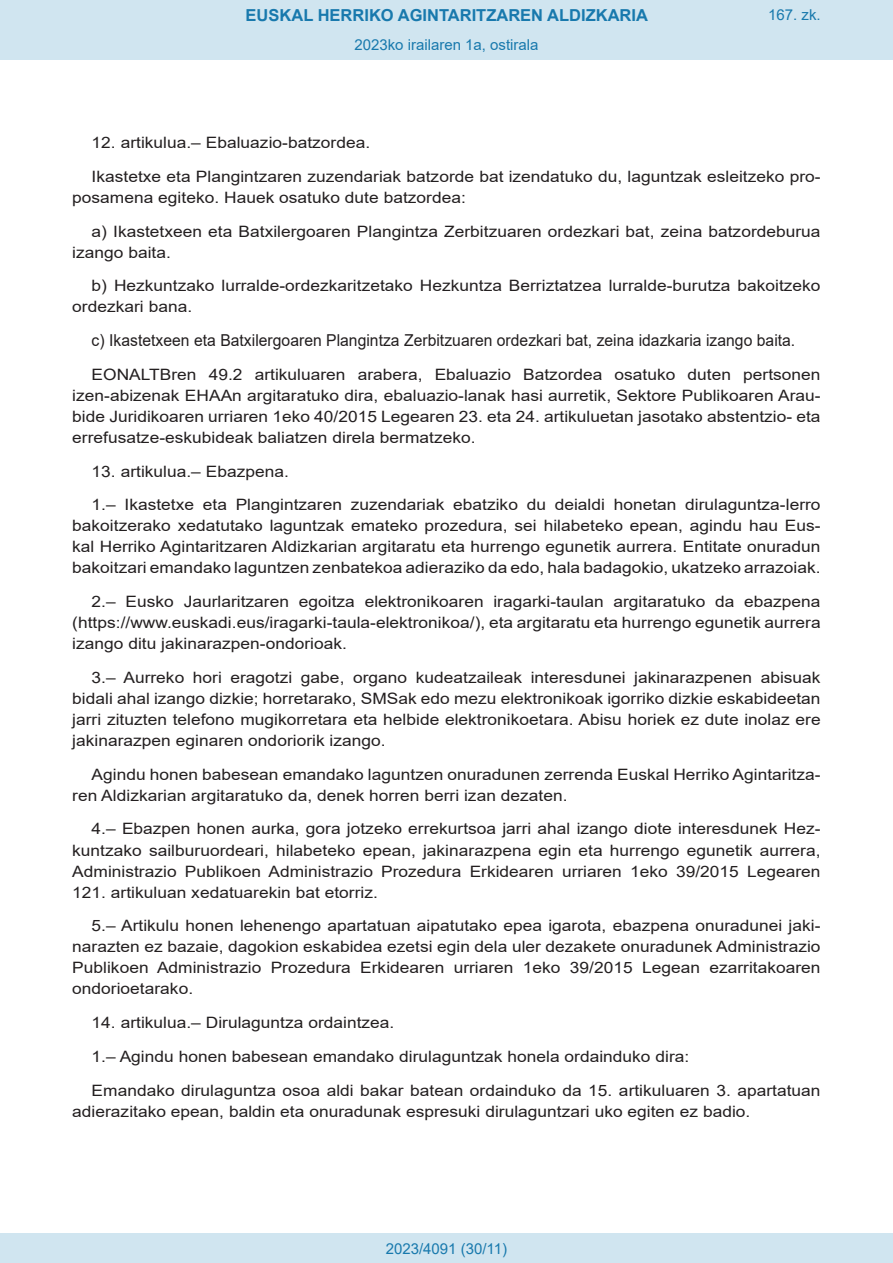
<style>
.page{position:relative;width:893px;height:1263px;background:#fff}
.page>*{position:absolute;margin:0;border:0;box-sizing:border-box;transform-origin:0 0}
.BOPVDetalle{font:16.5px "Arial";color:#231f20;scale:.95 1}
.t1{font:700 16.5px "Arial";color:#1879ad}
.BOPVDetalle-2{font:15.6px/21px "Arial";color:#231f20;text-align:justify;scale:1.11 1}
.Paginacion_Centro{font:15px "Arial";color:#1879ad}
</style>
<div class="page">
<div style="left:0;top:0;width:893px;height:60px;background:#d0e5f0"></div>
<div style="left:0;top:1233px;width:893px;height:30px;background:#d0e5f0"></div>
<p class="t1" style="left:246px;top:3px;width:404px">EUSKAL HERRIKO AGINTARITZAREN ALDIZKARIA</p>
<p class="Paginacion_Centro" style="left:354px;top:35px;width:186px">2023ko irailaren 1a, ostirala</p>
<p class="Paginacion_Centro" style="left:768px;top:5px;width:54px">167. zk.</p>
<p class="BOPVDetalle-2" style="left:92px;top:132px;width:252px">12. artikulua.– Ebaluazio-batzordea.</p>
<p class="BOPVDetalle-2" style="left:72px;top:166px;width:676px;text-indent:19px">Ikastetxe eta Plangintzaren zuzendariak batzorde bat izendatuko du, laguntzak esleitzeko pro&shy;posamena egiteko. Hauek osatuko dute batzordea:</p>
<p class="BOPVDetalle-2" style="left:72px;top:221px;width:676px;text-indent:19px">a) Ikastetxeen eta Batxilergoaren Plangintza Zerbitzuaren ordezkari bat, zeina batzordeburua izango baita.</p>
<p class="BOPVDetalle-2" style="left:72px;top:275px;width:676px;text-indent:19px">b) Hezkuntzako lurralde-ordezkaritzetako Hezkuntza Berriztatzea lurralde-burutza bakoitzeko ordezkari bana.</p>
<p class="BOPVDetalle" style="left:92px;top:329px;width:742px">c) Ikastetxeen eta Batxilergoaren Plangintza Zerbitzuaren ordezkari bat, zeina idazkaria izango baita.</p>
<p class="BOPVDetalle-2" style="left:72px;top:364px;width:676px;text-indent:19px">EONALTBren 49.2 artikuluaren arabera, Ebaluazio Batzordea osatuko duten pertsonen izen-abizenak EHAAn argitaratuko dira, ebaluazio-lanak hasi aurretik, Sektore Publikoaren Arau&shy;bide Juridikoaren urriaren 1eko 40/2015 Legearen 23. eta 24. artikuluetan jasotako abstentzio- eta errefusatze-eskubideak baliatzen direla bermatzeko.</p>
<p class="BOPVDetalle-2" style="left:92px;top:461px;width:179px">13. artikulua.– Ebazpena.</p>
<p class="BOPVDetalle-2" style="left:72px;top:494px;width:676px;text-indent:19px">1.– Ikastetxe eta Plangintzaren zuzendariak ebatziko du deialdi honetan dirulaguntza-lerro bakoitzerako xedatutako laguntzak emateko prozedura, sei hilabeteko epean, agindu hau Eus&shy;kal Herriko Agintaritzaren Aldizkarian argitaratu eta hurrengo egunetik aurrera. Entitate onuradun bakoitzari emandako laguntzen zenbatekoa adieraziko da edo, hala badagokio, ukatzeko arrazoiak.</p>
<p class="BOPVDetalle-2" style="left:72px;top:591px;width:676px;text-indent:19px">2.– Eusko Jaurlaritzaren egoitza elektronikoaren iragarki-taulan argitaratuko da ebazpena (https://www.euskadi.eus/iragarki-taula-elektronikoa/), eta argitaratu eta hurrengo egunetik aurrera izango ditu jakinarazpen-ondorioak.</p>
<p class="BOPVDetalle-2" style="left:72px;top:667px;width:676px;text-indent:19px">3.– Aurreko hori eragotzi gabe, organo kudeatzaileak interesdunei jakinarazpenen abisuak bidali ahal izango dizkie; horretarako, SMSak edo mezu elektronikoak igorriko dizkie eskabideetan jarri zituzten telefono mugikorretara eta helbide elektronikoetara. Abisu horiek ez dute inolaz ere jakinarazpen eginaren ondoriorik izango.</p>
<p class="BOPVDetalle-2" style="left:72px;top:764px;width:676px;text-indent:19px">Agindu honen babesean emandako laguntzen onuradunen zerrenda Euskal Herriko Agintaritza&shy;ren Aldizkarian argitaratuko da, denek horren berri izan dezaten.</p>
<p class="BOPVDetalle-2" style="left:72px;top:818px;width:676px;text-indent:19px">4.– Ebazpen honen aurka, gora jotzeko errekurtsoa jarri ahal izango diote interesdunek Hez&shy;kuntzako sailburuordeari, hilabeteko epean, jakinarazpena egin eta hurrengo egunetik aurrera, Administrazio Publikoen Administrazio Prozedura Erkidearen urriaren 1eko 39/2015 Legearen 121. artikuluan xedatuarekin bat etorriz.</p>
<p class="BOPVDetalle-2" style="left:72px;top:915px;width:676px;text-indent:19px">5.– Artikulu honen lehenengo apartatuan aipatutako epea igarota, ebazpena onuradunei jaki&shy;narazten ez bazaie, dagokion eskabidea ezetsi egin dela uler dezakete onuradunek Administrazio Publikoen Administrazio Prozedura Erkidearen urriaren 1eko 39/2015 Legean ezarritakoaren ondorioetarako.</p>
<p class="BOPVDetalle-2" style="left:92px;top:1012px;width:274px">14. artikulua.– Dirulaguntza ordaintzea.</p>
<p class="BOPVDetalle-2" style="left:92px;top:1046px;width:540px">1.– Agindu honen babesean emandako dirulaguntzak honela ordainduko dira:</p>
<p class="BOPVDetalle-2" style="left:72px;top:1079px;width:676px;text-indent:19px">Emandako dirulaguntza osoa aldi bakar batean ordainduko da 15. artikuluaren 3. apartatuan adierazitako epean, baldin eta onuradunak espresuki dirulaguntzari uko egiten ez badio.</p>
<p class="Paginacion_Centro" style="left:386px;top:1238px;width:123px">2023/4091 (30/11)</p>
</div>
